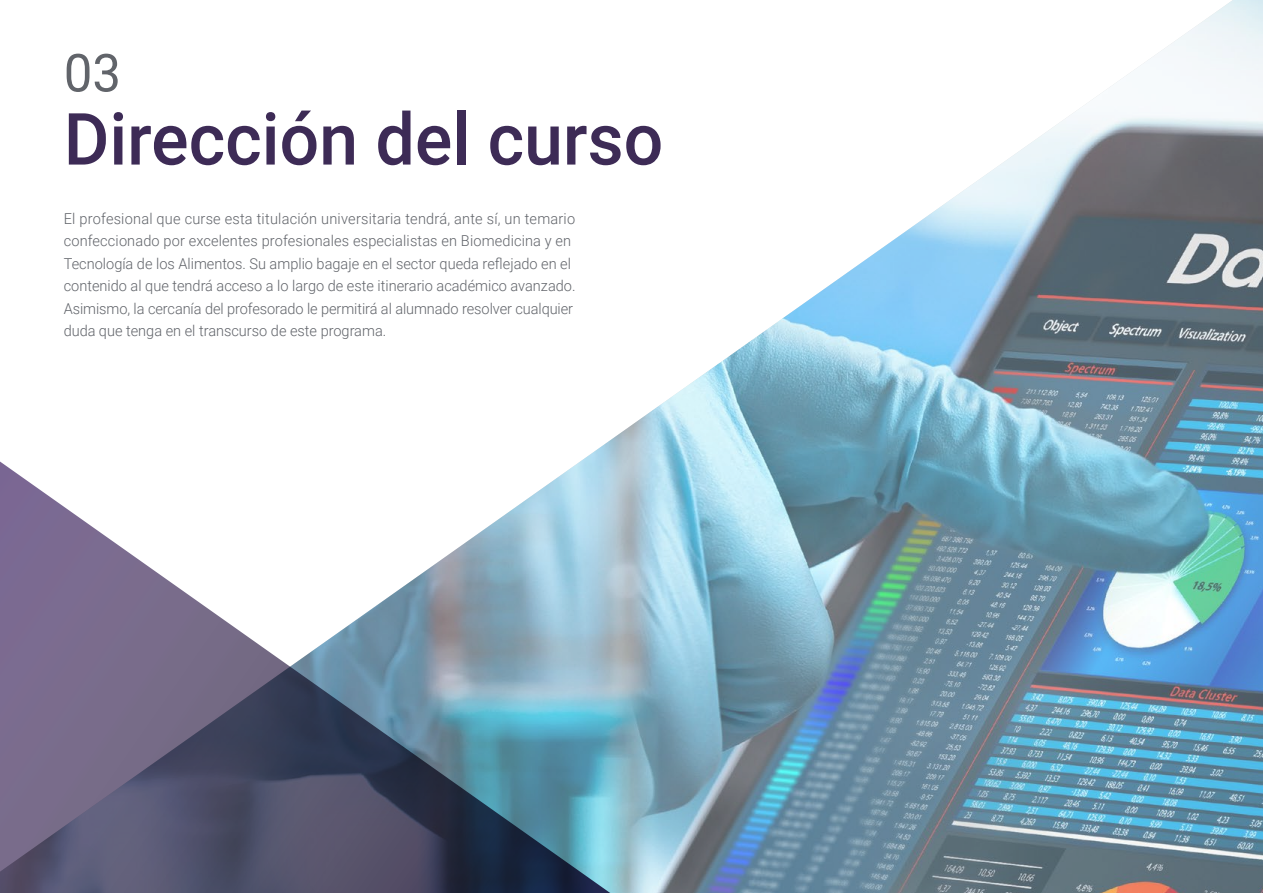
<style>
.page{position:relative;width:1263px;height:893px;background:#fff}
.page>*{position:absolute;margin:0;border:0;box-sizing:border-box;transform-origin:0 0}
.t1{font:500 72px "Roboto";color:#3d2b56}
.t2{font:52.5px "Roboto";color:#61646a}
.t3{font:300 15px/22.5px "Roboto";color:#61646a}
</style>
<div class="page">
<img style="left:602px;top:0;width:661px;height:893px">
<svg style="left:0;top:446px;width:640px;height:447px"></svg>
<h2 class="t2" style="left:64px;top:36px;width:59px">03</h2>
<h1 class="t1" style="left:64px;top:89px;width:601px">Dirección del curso</h1>
<p class="t3" style="left:64px;top:207px;width:513px">El profesional que curse esta titulación universitaria tendrá, ante sí, un temario confeccionado por excelentes profesionales especialistas en Biomedicina y en Tecnología de los Alimentos. Su amplio bagaje en el sector queda reflejado en el contenido al que tendrá acceso a lo largo de este itinerario académico avanzado.<br>Asimismo, la cercanía del profesorado le permitirá al alumnado resolver cualquier duda que tenga en el transcurso de este programa.</p>
</div>
